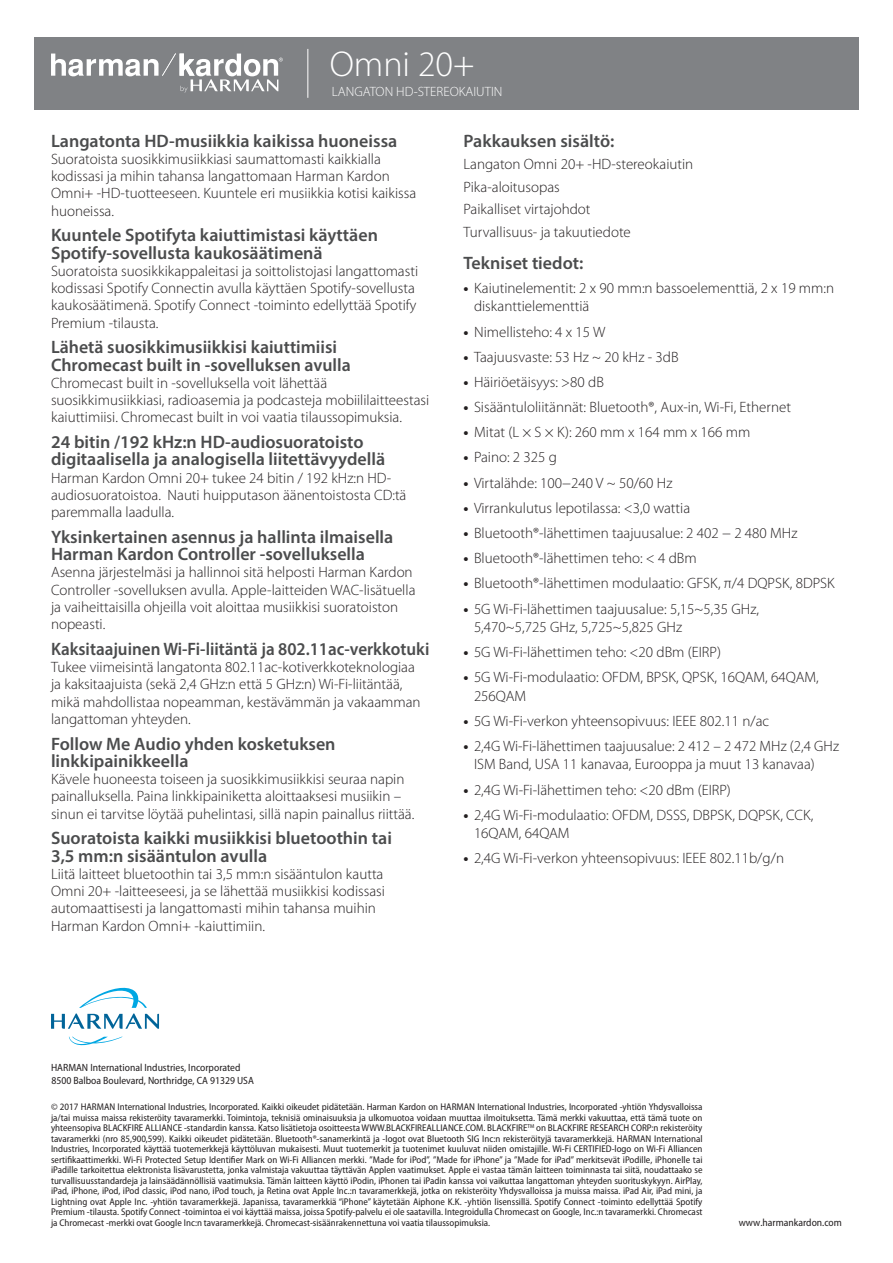
<style>
.page{position:relative;width:893px;height:1263px;background:#fff}
.page>*{position:absolute;margin:0;border:0;box-sizing:border-box;transform-origin:0 0}
.t1{font:300 36px "Myriad Pro";color:#fff}
.t2{font:600 18px/17.2px "Myriad Pro";color:#4b4c4d}
.t3{font:600 18px "Myriad Pro";color:#4b4c4d;scale:.95 1}
.t4{font:300 15px/17.2px "Myriad Pro";color:#231f20}
.t5{font:300 13.5px "Myriad Pro";color:#fff}
.t6{font:semi-condensed 10.5px/13.5px "Myriad Pro";color:#231f20}
.t7{font:semi-condensed 9.75px/10.5px "Myriad Pro";color:#231f20;text-align:justify}
.s1{font-weight:700}
</style>
<div class="page">
<div style="left:34px;top:37px;width:825px;height:72px;background:#808285"></div>
<hr style="left:307px;top:49px;width:1px;height:49px;background:#fff">
<svg style="left:51px;top:53px;width:232px;height:40px"></svg>
<svg style="left:69px;top:1037px;width:53px;height:8px"></svg>
<svg style="left:51px;top:987px;width:108px;height:42px"></svg>
<p class="t1" style="left:330px;top:44px;width:146px">Omni 20+</p>
<p class="t5" style="left:332px;top:84px;width:172px">LANGATON HD-STEREOKAIUTIN</p>
<p class="t2" style="left:51px;top:131px;width:348px">Langatonta HD-musiikkia kaikissa huoneissa</p>
<p class="t4" style="left:51px;top:150px;width:367px">Suoratoista suosikkimusiikkiasi saumattomasti kaikkialla kodissasi ja mihin tahansa langattomaan Harman Kardon Omni+ -HD-tuotteeseen. Kuuntele eri musiikkia kotisi kaikissa huoneissa.</p>
<p class="t2" style="left:51px;top:226px;width:328px">Kuuntele Spotifyta kaiuttimistasi käyttäen<br>Spotify-sovellusta kaukosäätimenä</p>
<p class="t4" style="left:51px;top:262px;width:369px">Suoratoista suosikkikappaleitasi ja soittolistojasi langattomasti kodissasi Spotify Connectin avulla käyttäen Spotify-sovellusta kaukosäätimenä. Spotify Connect -toiminto edellyttää Spotify Premium -tilausta.</p>
<p class="t2" style="left:51px;top:338px;width:301px">Lähetä suosikkimusiikkisi kaiuttimiisi<br>Chromecast built in -sovelluksen avulla</p>
<p class="t4" style="left:51px;top:374px;width:380px">Chromecast built in -sovelluksella voit lähettää suosikkimusiikkiasi, radioasemia ja podcasteja mobiililaitteestasi kaiuttimiisi. Chromecast built in voi vaatia tilaussopimuksia.</p>
<p class="t2" style="left:51px;top:433px;width:336px">24 bitin /192 kHz:n HD-audiosuoratoisto digitaalisella ja analogisella liitettävyydellä</p>
<p class="t4" style="left:51px;top:469px;width:357px">Harman Kardon Omni 20+ tukee 24 bitin / 192 kHz:n HD&shy;audiosuoratoistoa. Nauti huipputason äänentoistosta CD:tä paremmalla laadulla.</p>
<p class="t2" style="left:51px;top:528px;width:344px">Yksinkertainen asennus ja hallinta ilmaisella<br>Harman Kardon Controller -sovelluksella</p>
<p class="t4" style="left:51px;top:564px;width:366px">Asenna järjestelmäsi ja hallinnoi sitä helposti Harman Kardon Controller -sovelluksen avulla. Apple-laitteiden WAC-lisätuella ja vaiheittaisilla ohjeilla voit aloittaa musiikkisi suoratoiston nopeasti.</p>
<p class="t3" style="left:51px;top:637px;width:400px">Kaksitaajuinen Wi-Fi-liitäntä ja 802.11ac-verkkotuki</p>
<p class="t4" style="left:51px;top:659px;width:371px">Tukee viimeisintä langatonta 802.11ac-kotiverkkoteknologiaa ja kaksitaajuista (sekä 2,4 GHz:n että 5 GHz:n) Wi-Fi-liitäntää, mikä mahdollistaa nopeamman, kestävämmän ja vakaamman langattoman yhteyden.</p>
<p class="t2" style="left:51px;top:734px;width:286px">Follow Me Audio yhden kosketuksen linkkipainikkeella</p>
<p class="t4" style="left:51px;top:771px;width:365px">Kävele huoneesta toiseen ja suosikkimusiikkisi seuraa napin painalluksella. Paina linkkipainiketta aloittaaksesi musiikin – sinun ei tarvitse löytää puhelintasi, sillä napin painallus riittää.</p>
<p class="t2" style="left:51px;top:829px;width:342px">Suoratoista kaikki musiikkisi bluetoothin tai<br>3,5 mm:n sisääntulon avulla</p>
<p class="t4" style="left:51px;top:865px;width:335px">Liitä laitteet bluetoothin tai 3,5 mm:n sisääntulon kautta Omni 20+ -laitteeseesi, ja se lähettää musiikkisi kodissasi automaattisesti ja langattomasti mihin tahansa muihin Harman Kardon Omni+ -kaiuttimiin.</p>
<p class="t2" style="left:463px;top:131px;width:152px">Pakkauksen sisältö:</p>
<p class="t4" style="left:463px;top:156px;width:231px">Langaton Omni 20+ -HD-stereokaiutin</p>
<p class="t4" style="left:463px;top:178px;width:98px">Pika-aloitusopas</p>
<p class="t4" style="left:463px;top:201px;width:129px">Paikalliset virtajohdot</p>
<p class="t4" style="left:463px;top:224px;width:169px">Turvallisuus- ja takuutiedote</p>
<p class="t2" style="left:463px;top:254px;width:121px">Tekniset tiedot:</p>
<p class="t4" style="left:474px;top:279px;width:362px;line-height:18.3px;text-indent:-10px"><span class="s1">•</span> Kaiutinelementit: 2 x 90 mm:n bassoelementtiä, 2 x 19 mm:n diskanttielementtiä</p>
<p class="t4" style="left:463px;top:323px;width:143px"><span class="s1">•</span> Nimellisteho: 4 x 15 W</p>
<p class="t4" style="left:463px;top:348px;width:217px"><span class="s1">•</span> Taajuusvaste: 53 Hz ~ 20 kHz - 3dB</p>
<p class="t4" style="left:463px;top:373px;width:142px"><span class="s1">•</span> Häiriöetäisyys: &gt;80 dB</p>
<p class="t4" style="left:463px;top:399px;width:329px"><span class="s1">•</span> Sisääntuloliitännät: Bluetooth®, Aux-in, Wi-Fi, Ethernet</p>
<p class="t4" style="left:463px;top:424px;width:288px"><span class="s1">•</span> Mitat (L × S × K): 260 mm x 164 mm x 166 mm</p>
<p class="t4" style="left:463px;top:449px;width:95px"><span class="s1">•</span> Paino: 2 325 g</p>
<p class="t4" style="left:463px;top:474px;width:211px"><span class="s1">•</span> Virtalähde: 100−240 V ~ 50/60 Hz</p>
<p class="t4" style="left:463px;top:499px;width:228px"><span class="s1">•</span> Virrankulutus lepotilassa: &lt;3,0 wattia</p>
<p class="t4" style="left:463px;top:525px;width:336px"><span class="s1">•</span> Bluetooth®-lähettimen taajuusalue: 2 402 − 2 480 MHz</p>
<p class="t4" style="left:463px;top:550px;width:235px"><span class="s1">•</span> Bluetooth®-lähettimen teho: &lt; 4 dBm</p>
<p class="t4" style="left:463px;top:575px;width:373px"><span class="s1">•</span> Bluetooth®-lähettimen modulaatio: GFSK, π/4 DQPSK, 8DPSK</p>
<p class="t4" style="left:474px;top:600px;width:287px;line-height:18.3px;text-indent:-10px"><span class="s1">•</span> 5G Wi-Fi-lähettimen taajuusalue: 5,15~5,35 GHz,<br>5,470~5,725 GHz, 5,725~5,825 GHz</p>
<p class="t4" style="left:463px;top:644px;width:259px"><span class="s1">•</span> 5G Wi-Fi-lähettimen teho: &lt;20 dBm (EIRP)</p>
<p class="t4" style="left:474px;top:668px;width:346px;line-height:18.3px;text-indent:-10px"><span class="s1">•</span> 5G Wi-Fi-modulaatio: OFDM, BPSK, QPSK, 16QAM, 64QAM,<br>256QAM</p>
<p class="t4" style="left:463px;top:712px;width:307px"><span class="s1">•</span> 5G Wi-Fi-verkon yhteensopivuus: IEEE 802.11 n/ac</p>
<p class="t4" style="left:474px;top:737px;width:367px;line-height:18.3px;text-indent:-10px"><span class="s1">•</span> 2,4G Wi-Fi-lähettimen taajuusalue: 2 412 – 2 472 MHz (2,4 GHz<br>ISM Band, USA 11 kanavaa, Eurooppa ja muut 13 kanavaa)</p>
<p class="t4" style="left:463px;top:781px;width:269px"><span class="s1">•</span> 2,4G Wi-Fi-lähettimen teho: &lt;20 dBm (EIRP)</p>
<p class="t4" style="left:474px;top:806px;width:341px;line-height:18.3px;text-indent:-10px"><span class="s1">•</span> 2,4G Wi-Fi-modulaatio: OFDM, DSSS, DBPSK, DQPSK, CCK,<br>16QAM, 64QAM</p>
<p class="t4" style="left:463px;top:850px;width:322px"><span class="s1">•</span> 2,4G Wi-Fi-verkon yhteensopivuus: IEEE 802.11b/g/n</p>
<p class="t6" style="left:51px;top:1061px;width:204px">HARMAN International Industries, Incorporated<br>8500 Balboa Boulevard, Northridge, CA 91329 USA</p>
<p class="t7" style="left:51px;top:1102px;width:653px">© 2017 HARMAN International Industries, Incorporated. Kaikki oikeudet pidätetään. Harman Kardon on HARMAN International Industries, Incorporated -yhtiön Yhdysvalloissa ja/tai muissa maissa rekisteröity tavaramerkki. Toimintoja, teknisiä ominaisuuksia ja ulkomuotoa voidaan muuttaa ilmoituksetta. Tämä merkki vakuuttaa, että tämä tuote on yhteensopiva BLACKFIRE ALLIANCE -standardin kanssa. Katso lisätietoja osoitteesta WWW.BLACKFIREALLIANCE.COM. BLACKFIRE<sup>TM</sup> on BLACKFIRE RESEARCH CORP:n rekisteröity tavaramerkki (nro 85,900,599). Kaikki oikeudet pidätetään. Bluetooth®-sanamerkintä ja -logot ovat Bluetooth SIG Inc:n rekisteröityjä tavaramerkkejä. HARMAN International Industries, Incorporated käyttää tuotemerkkejä käyttöluvan mukaisesti. Muut tuotemerkit ja tuotenimet kuuluvat niiden omistajille. Wi-Fi CERTIFIED-logo on Wi-Fi Alliancen sertifikaattimerkki. Wi-Fi Protected Setup Identifier Mark on Wi-Fi Alliancen merkki. ”Made for iPod”, ”Made for iPhone” ja ”Made for iPad” merkitsevät iPodille, iPhonelle tai iPadille tarkoitettua elektronista lisävarustetta, jonka valmistaja vakuuttaa täyttävän Applen vaatimukset. Apple ei vastaa tämän laitteen toiminnasta tai siitä, noudattaako se turvallisuusstandardeja ja lainsäädännöllisiä vaatimuksia. Tämän laitteen käyttö iPodin, iPhonen tai iPadin kanssa voi vaikuttaa langattoman yhteyden suorituskykyyn. AirPlay, iPad, iPhone, iPod, iPod classic, iPod nano, iPod touch, ja Retina ovat Apple Inc.:n tavaramerkkejä, jotka on rekisteröity Yhdysvalloissa ja muissa maissa. iPad Air, iPad mini, ja Lightning ovat Apple Inc. -yhtiön tavaramerkkejä. Japanissa, tavaramerkkiä “iPhone” käytetään Aiphone K.K. -yhtiön lisenssillä. Spotify Connect -toiminto edellyttää Spotify Premium -tilausta. Spotify Connect -toimintoa ei voi käyttää maissa, joissa Spotify-palvelu ei ole saatavilla. Integroidulla Chromecast on Google, Inc.:n tavaramerkki. Chromecast ja Chromecast -merkki ovat Google Inc:n tavaramerkkejä. Chromecast-sisäänrakennettuna voi vaatia tilaussopimuksia.</p>
<p class="t6" style="left:739px;top:1216px;width:105px">www.harmankardon.com</p>
</div>
